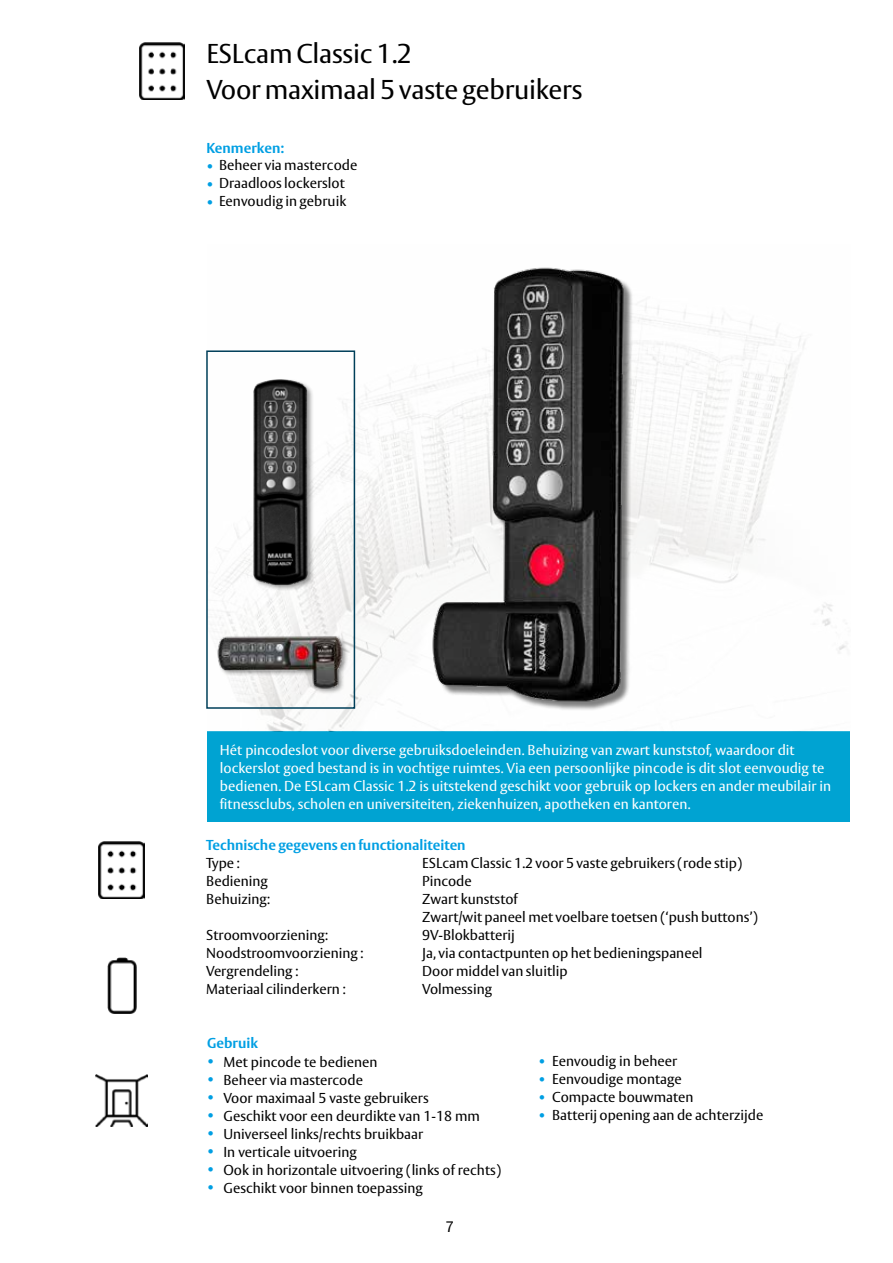
<style>
.page{position:relative;width:893px;height:1263px;background:#fff}
.page>*{position:absolute;margin:0;border:0;box-sizing:border-box;transform-origin:0 0}
.t1{font:27px/36px "ASSA Vesta";letter-spacing:-.01em;color:#000}
.t2{font:15px "ASSA Vesta";color:#000}
.t3{font:14.25px/18px "ASSA Vesta";color:#000}
.t4{font:14.25px/18px "ASSA Vesta";color:#fff}
.t5{font:700 14.25px "ASSA Vesta";color:#009fe3}
.t6{font:italic 14.25px/18px "ASSA Vesta";color:#009fe3;text-align:justify}
.s1{font-style:italic;color:#009fe3}
</style>
<div class="page">
<div style="left:207px;top:731px;width:642px;height:91px;background:#00a3d2"></div>
<img style="left:214px;top:307px;width:633px;height:424px">
<img style="left:403px;top:267px;width:250px;height:454px">
<img style="left:99px;top:842px;width:46px;height:56px">
<img style="left:108px;top:957px;width:29px;height:56px">
<img style="left:96px;top:1075px;width:52px;height:52px">
<img style="left:139px;top:42px;width:46px;height:57px">
<div style="left:206px;top:350px;width:149px;height:359px;border:2px solid #003f59"></div>
<img style="left:238px;top:366px;width:85px;height:233px">
<div style="left:216px;top:635px;width:133px;height:60px;background:#000;opacity:.4"></div>
<img style="left:213px;top:620px;width:133px;height:86px">
<h1 class="t1" style="left:206px;top:37px;width:378px">ESLcam Classic 1.2<br>Voor maximaal 5 vaste gebruikers</h1>
<p class="t5" style="left:206px;top:139px;width:79px">Kenmerken:</p>
<p class="t3" style="left:206px;top:157px;width:152px"><span class="s1">•</span> Beheer via mastercode</p>
<p class="t3" style="left:206px;top:175px;width:140px"><span class="s1">•</span> Draadloos lockerslot</p>
<p class="t3" style="left:206px;top:193px;width:141px"><span class="s1">•</span> Eenvoudig in gebruik</p>
<p class="t4" style="left:220px;top:742px;width:613px">Hét pincodeslot voor diverse gebruiksdoeleinden. Behuizing van zwart kunststof, waardoor dit lockerslot goed bestand is in vochtige ruimtes. Via een persoonlijke pincode is dit slot eenvoudig te bedienen. De ESLcam Classic 1.2 is uitstekend geschikt voor gebruik op lockers en ander meubilair in fitnessclubs, scholen en universiteiten, ziekenhuizen, apotheken en kantoren.</p>
<p class="t5" style="left:206px;top:836px;width:261px">Technische gegevens en functionaliteiten</p>
<p class="t3" style="left:206px;top:855px;width:35px">Type :</p>
<p class="t3" style="left:422px;top:855px;width:321px">ESLcam Classic 1.2 voor 5 vaste gebruikers (rode stip)</p>
<p class="t3" style="left:206px;top:873px;width:63px">Bediening</p>
<p class="t3" style="left:422px;top:873px;width:51px">Pincode</p>
<p class="t3" style="left:206px;top:891px;width:66px">Behuizing:</p>
<p class="t3" style="left:422px;top:891px;width:337px">Zwart kunststof<br>Zwart/wit paneel met voelbare toetsen (‘push buttons’)</p>
<p class="t3" style="left:206px;top:927px;width:124px">Stroomvoorziening:</p>
<p class="t3" style="left:422px;top:927px;width:94px">9V-Blokbatterij</p>
<p class="t3" style="left:206px;top:945px;width:159px">Noodstroomvoorziening :</p>
<p class="t3" style="left:422px;top:945px;width:282px">Ja, via contactpunten op het bedieningspaneel</p>
<p class="t3" style="left:206px;top:963px;width:94px">Vergrendeling :</p>
<p class="t3" style="left:422px;top:963px;width:147px">Door middel van sluitlip</p>
<p class="t3" style="left:206px;top:981px;width:141px">Materiaal cilinderkern :</p>
<p class="t3" style="left:422px;top:981px;width:71px">Volmessing</p>
<p class="t5" style="left:207px;top:1034px;width:52px">Gebruik</p>
<p class="t6" style="left:207px;top:1052px;width:9px">• • • • • • • •</p>
<p class="t3" style="left:223px;top:1054px;width:279px">Met pincode te bedienen<br>Beheer via mastercode<br>Voor maximaal 5 vaste gebruikers<br>Geschikt voor een deurdikte van 1-18 mm<br>Universeel links/rechts bruikbaar<br>In verticale uitvoering<br>Ook in horizontale uitvoering (links of rechts)<br>Geschikt voor binnen toepassing</p>
<p class="t2" style="left:446px;top:1218px;width:10px">7</p>
<p class="t6" style="left:539px;top:1051px;width:9px">• • • •</p>
<p class="t3" style="left:552px;top:1053px;width:213px">Eenvoudig in beheer<br>Eenvoudige montage<br>Compacte bouwmaten<br>Batterij opening aan de achterzijde</p>
</div>
